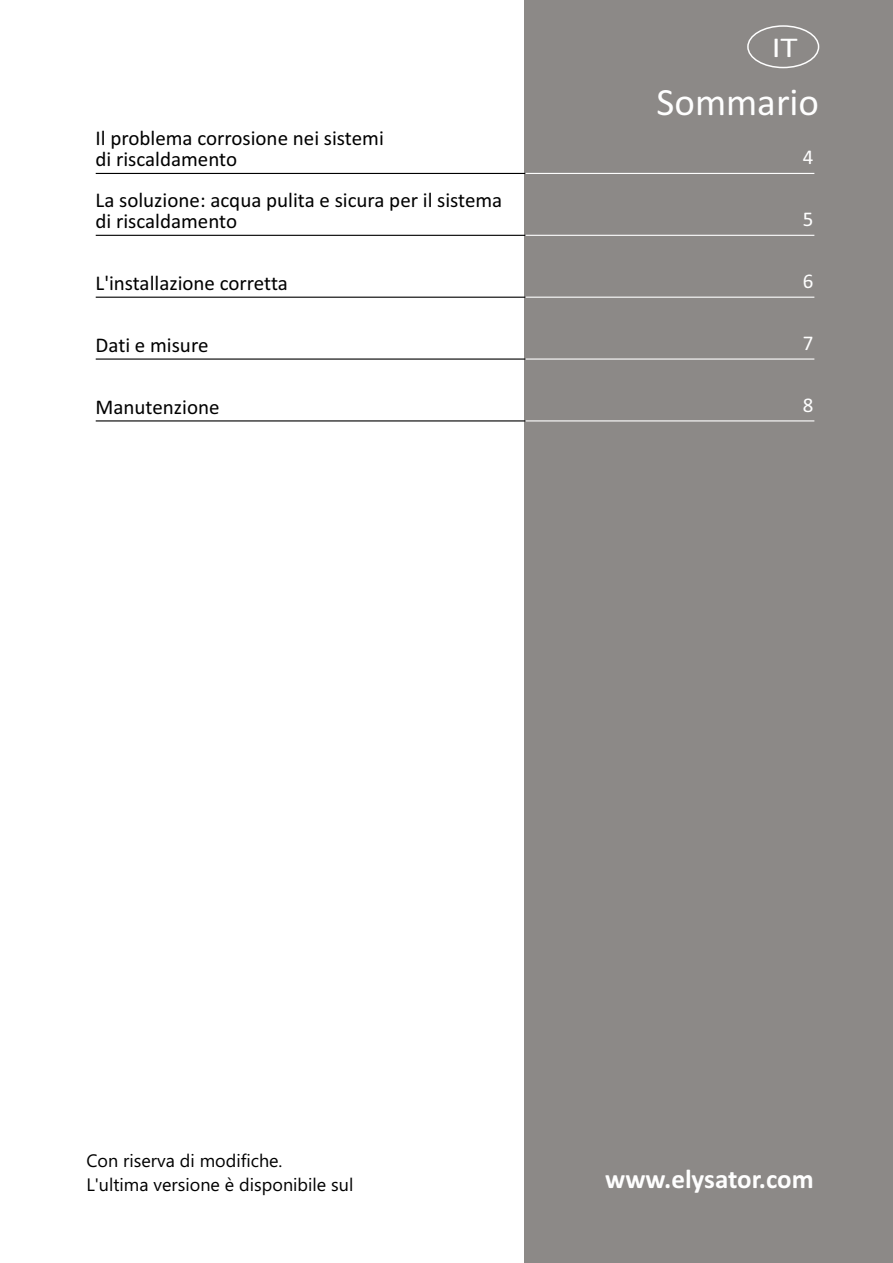
<style>
.page{position:relative;width:893px;height:1263px;background:#fff}
.page>*{position:absolute;margin:0;border:0;box-sizing:border-box;transform-origin:0 0}
.t1{font:39px "Calibri";color:#fefefe}
.t2{font:28.8px "Calibri";color:#fefefe;scale:1.22 1}
.t3{font:700 27px "Calibri";color:#fefefe}
.t4{font:21px/21px "Calibri";color:#000}
.t5{font:21px "Calibri";color:#fefefe}
.t6{font:18px/24px "Ebrima";color:#000}
</style>
<div class="page">
<div style="left:524px;top:0;width:369px;height:1263px;background:#8c8987"></div>
<hr style="left:96px;top:173px;width:430px;height:1px;background:#000">
<hr style="left:525px;top:173px;width:289px;height:1px;background:#fefefe">
<hr style="left:96px;top:235px;width:430px;height:1px;background:#000">
<hr style="left:525px;top:235px;width:289px;height:1px;background:#fefefe">
<hr style="left:96px;top:297px;width:430px;height:1px;background:#000">
<hr style="left:525px;top:297px;width:289px;height:1px;background:#fefefe">
<hr style="left:96px;top:358px;width:430px;height:2px;background:#000">
<hr style="left:525px;top:358px;width:289px;height:2px;background:#fefefe">
<hr style="left:96px;top:420px;width:430px;height:1px;background:#000">
<hr style="left:525px;top:420px;width:289px;height:1px;background:#fefefe">
<div style="left:747px;top:25px;width:72px;height:43px;border:2px solid #fefefe;border-radius:50%"></div>
<h2 class="t2" style="left:772px;top:36px;width:23px">IT</h2>
<h1 class="t1" style="left:656px;top:85px;width:164px">Sommario</h1>
<p class="t4" style="left:96px;top:129px;width:290px">Il problema corrosione nei sistemi di riscaldamento</p>
<p class="t4" style="left:96px;top:191px;width:408px">La soluzione: acqua pulita e sicura per il sistema di riscaldamento</p>
<p class="t5" style="left:803px;top:149px;width:12px">4</p>
<p class="t5" style="left:803px;top:210px;width:12px">5</p>
<p class="t4" style="left:96px;top:275px;width:194px">L'installazione corretta</p>
<p class="t5" style="left:803px;top:272px;width:12px">6</p>
<p class="t4" style="left:96px;top:337px;width:114px">Dati e misure</p>
<p class="t5" style="left:803px;top:334px;width:12px">7</p>
<p class="t4" style="left:96px;top:398px;width:126px">Manutenzione</p>
<p class="t5" style="left:803px;top:396px;width:12px">8</p>
<p class="t6" style="left:86px;top:1150px;width:269px">Con riserva di modifiche.<br>L'ultima versione è disponibile sul</p>
<p class="t3" style="left:605px;top:1168px;width:210px">www.elysator.com</p>
</div>
